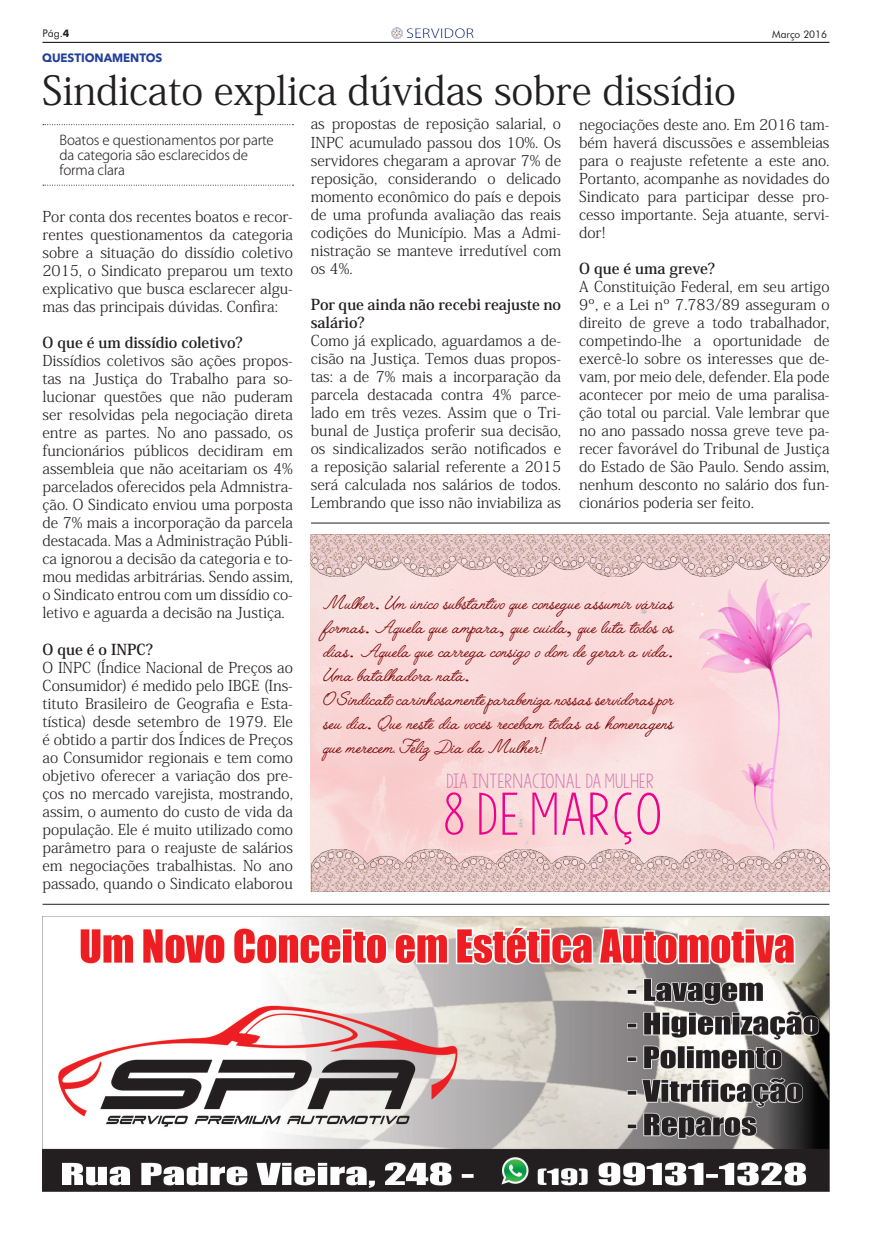
<style>
.page{position:relative;width:872px;height:1234px;background:#fff}
.page>*{position:absolute;margin:0;border:0;box-sizing:border-box;transform-origin:0 0}
.t1{font:56.7px "KG Sorry Not Sorry";color:#ed028c}
.t2{font:39.75px "Koz Min Pro";letter-spacing:-.005em;color:#231f20}
.t3{font:24px/24px "Angelface";letter-spacing:-.01em;color:#700;text-align:justify}
.t4{font:19.35px "KG Sorry Not Sorry";color:#d372ae}
.t5{font:300 15px/18px "Koz Min Pr 6 N";letter-spacing:-.005em;color:#231f20;text-align:justify}
.t6{font:700 15px/18px "Koz Min Pr 6 N";letter-spacing:-.005em;color:#231f20}
.t7{font:300 13.5px/15px "Koz Go Pr 6 N";letter-spacing:-.01em;color:#231f20}
.t8{font:12.6px "Koz Go Pro";color:#253f8e;scale:1.2 1}
.t9{font:700 12px "Avenir Next LT Pro";color:#223f99}
.t10{font:10.5px "Futura BT";color:#231f20;scale:.96 1}
.t11{font:10.5px "Futura BT";color:#231f20}
.s1{font-weight:700}
.s2{font-family:"Times New Roman"}
</style>
<div class="page">
<hr style="left:43px;top:42px;width:786px;height:1px;background:#000">
<div style="left:404px;top:26px;width:73px;height:16px;background:#231f20;opacity:.5"></div>
<svg style="left:391px;top:27px;width:12px;height:12px"></svg>
<svg style="left:43px;top:185px;width:250px;height:1px"></svg>
<svg style="left:43px;top:124px;width:250px;height:1px"></svg>
<img style="left:692px;top:576px;width:121px;height:273px">
<img style="left:311px;top:534px;width:518px;height:42px">
<img style="left:311px;top:849px;width:518px;height:42px">
<img style="left:43px;top:916px;width:786px;height:275px">
<hr style="left:43px;top:903px;width:786px;height:1px;background:#231f20">
<hr style="left:311px;top:522px;width:518px;height:1px;background:#231f20">
<p class="t11" style="left:43px;top:27px;width:28px">Pág.<span class="s1">4</span></p>
<p class="t8" style="left:406px;top:26px;width:58px">SERVIDOR</p>
<p class="t10" style="left:772px;top:28px;width:59px">Março 2016</p>
<p class="t2" style="left:42px;top:62px;width:695px">Sindicato explica dúvidas sobre dissídio</p>
<p class="t7" style="left:60px;top:133px;width:216px">Boatos e questionamentos por parte da categoria são esclarecidos de forma clara</p>
<p class="t9" style="left:42px;top:51px;width:122px">QUESTIONAMENTOS</p>
<p class="t5" style="left:311px;top:115px;width:252px">as propostas de reposição salarial, o INPC acumulado passou dos 10%. Os servidores chegaram a aprovar 7% de reposição, considerando o delicado momento econômico do país e depois de uma profunda avaliação das reais codições do Município. Mas a Admi&shy;nistração se manteve irredutível com os 4%.</p>
<p class="t6" style="left:311px;top:295px;width:252px">Por que ainda não recebi reajuste no salário?</p>
<p class="t5" style="left:311px;top:331px;width:252px">Como já explicado, aguardamos a de&shy;cisão na Justiça. Temos duas propos&shy;tas: a de 7% mais a incorparação da parcela destacada contra 4% parce&shy;lado em três vezes. Assim que o Tri&shy;bunal de Justiça proferir sua decisão, os sindicalizados serão notificados e a reposição salarial referente a 2015 será calculada nos salários de todos.<br>Lembrando que isso não inviabiliza as</p>
<p class="t5" style="left:579px;top:116px;width:252px">negociações deste ano. Em 2016 tam&shy;bém haverá discussões e assembleias para o reajuste refetente a este ano.<br>Portanto, acompanhe as novidades do Sindicato para participar desse pro&shy;cesso importante. Seja atuante, servi&shy;dor!</p>
<p class="t6" style="left:579px;top:260px;width:137px">O que é uma greve?</p>
<p class="t5" style="left:579px;top:278px;width:252px">A Constituição Federal, em seu artigo 9º, e a Lei nº 7.783/89 asseguram o direito de greve a todo trabalhador, competindo-lhe a oportunidade de exercê-lo sobre os interesses que de&shy;vam, por meio dele, defender. Ela pode acontecer por meio de uma paralisa&shy;ção total ou parcial. Vale lembrar que no ano passado nossa greve teve pa&shy;recer favorável do Tribunal de Justiça do Estado de São Paulo. Sendo assim, nenhum desconto no salário dos fun&shy;cionários poderia ser feito.</p>
<p class="t5" style="left:43px;top:208px;width:252px">Por conta dos recentes boatos e recor&shy;rentes questionamentos da categoria sobre a situação do dissídio coletivo 2015, o Sindicato preparou um texto explicativo que busca esclarecer algu&shy;mas das principais dúvidas. Confira:</p>
<p class="t6" style="left:43px;top:334px;width:202px">O que é um dissídio coletivo?</p>
<p class="t5" style="left:43px;top:352px;width:252px">Dissídios coletivos são ações propos&shy;tas na Justiça do Trabalho para so&shy;lucionar questões que não puderam ser resolvidas pela negociação direta entre as partes. No ano passado, os funcionários públicos decidiram em assembleia que não aceitariam os 4% parcelados oferecidos pela Admnistra&shy;ção. O Sindicato enviou uma porposta de 7% mais a incorporação da parcela destacada. Mas a Administração Públi&shy;ca ignorou a decisão da categoria e to&shy;mou medidas arbitrárias. Sendo assim, o Sindicato entrou com um dissídio co&shy;letivo e aguarda a decisão na Justiça.</p>
<p class="t6" style="left:43px;top:640px;width:112px">O que é o INPC?</p>
<p class="t5" style="left:43px;top:658px;width:252px">O INPC (Índice Nacional de Preços ao Consumidor) é medido pelo IBGE (Ins&shy;tituto Brasileiro de Geografia e Esta&shy;tística) desde setembro de 1979. Ele é obtido a partir dos Índices de Preços ao Consumidor regionais e tem como objetivo oferecer a variação dos pre&shy;ços no mercado varejista, mostrando, assim, o aumento do custo de vida da população. Ele é muito utilizado como parâmetro para o reajuste de salários em negociações trabalhistas. No ano passado, quando o Sindicato elaborou</p>
<p class="t3" style="left:323px;top:592px;width:352px">Mulher<span class="s2">.</span> Um único substantivo que consegue assumir várias formas<span class="s2">.</span> Aquela que ampara<span class="s2">,</span> que cuida<span class="s2">,</span> que luta todos os dias<span class="s2">.</span> Aquela que carrega consigo o dom de gerar a vida<span class="s2">.<br></span>Uma batalhadora nata<span class="s2">.</span></p>
<p class="t3" style="left:323px;top:688px;width:352px">O Sindicato carinhosamente parabeniza nossas servidoras por seu dia<span class="s2">.</span> Que neste dia vocês recebam todas as homenagens que merecem. Feliz Dia da Mulher!</p>
<p class="t4" style="left:446px;top:770px;width:210px">DIA INTERNACIONAL DA MULHER</p>
<p class="t1" style="left:442px;top:783px;width:222px">8 DE MARÇO</p>
</div>
